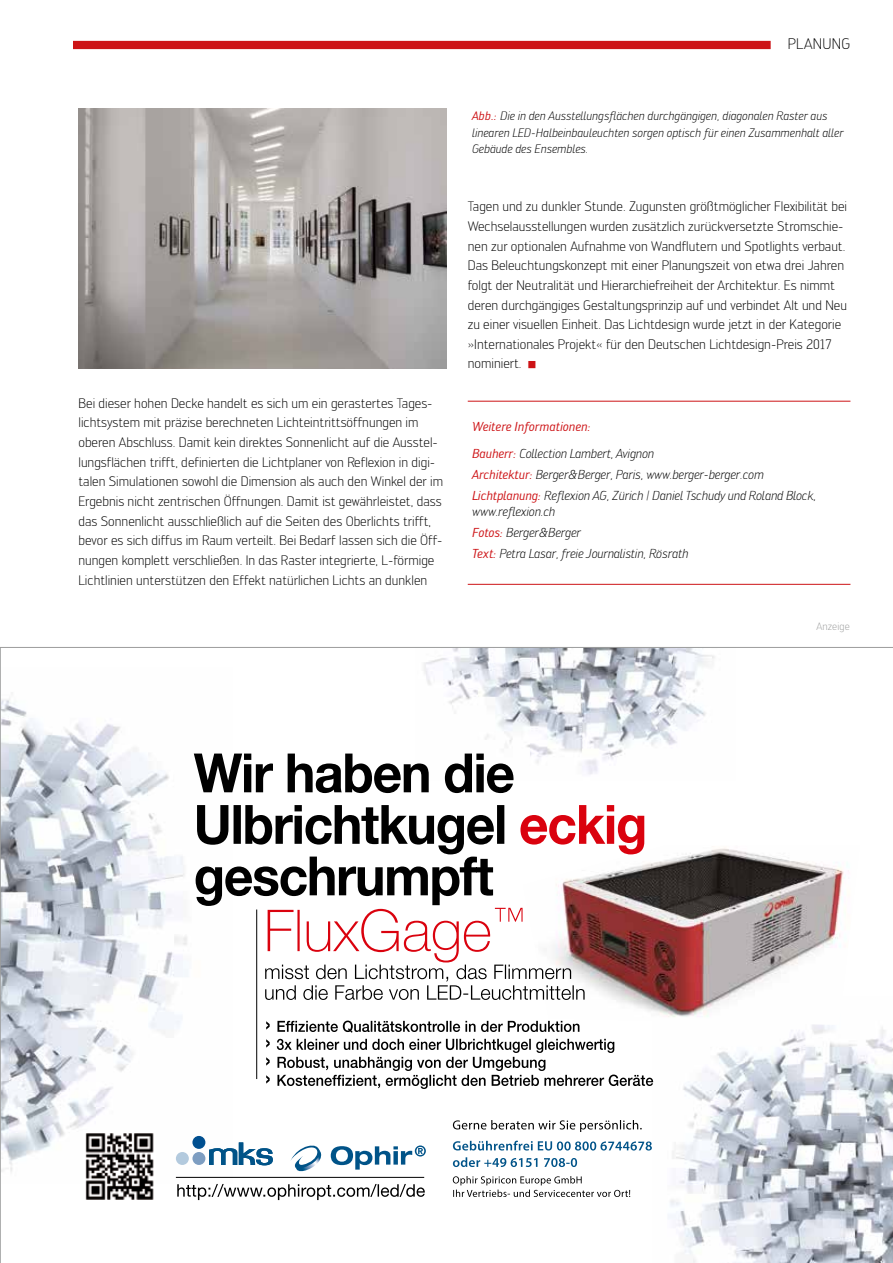
<style>
.page{position:relative;width:893px;height:1263px;background:#fff}
.page>*{position:absolute;margin:0;border:0;box-sizing:border-box;transform-origin:0 0}
.t1{font:300 15px "Engel";letter-spacing:.02em;color:#000}
.t2{font:300 13.5px/19.6px "Engel";color:#000}
.t3{font:italic 300 12.75px/21px "Engel";letter-spacing:-.01em;color:#000}
.t4{font:italic 12.75px/26.5px "Engel";color:#cd1316}
.t5{font:italic 300 12px/16.8px "Engel";color:#000}
.t6{font:300 10.5px "Engel";letter-spacing:.01em;color:#9c9d9d}
.s1{font-weight:400;color:#cd1316}
.s2{color:#cd1316}
.s3{font-weight:300;color:#000}
</style>
<div class="page">
<div style="left:0;top:41px;width:771px;height:8px;background:#cd1316"></div>
<div style="left:0;top:0;width:72px;height:81px;background:#fff"></div>
<svg style="left:0;top:647px;width:893px;height:616px"></svg>
<img style="left:78px;top:109px;width:368px;height:259px">
<hr style="left:468px;top:401px;width:382px;height:1px;background:#cd1316">
<hr style="left:468px;top:584px;width:382px;height:1px;background:#cd1316">
<p class="t2" style="left:78px;top:393px;width:366px">Bei dieser hohen Decke handelt es sich um ein gerastertes Tages&shy;lichtsystem mit präzise berechneten Lichteintrittsöffnungen im oberen Abschluss. Damit kein direktes Sonnenlicht auf die Ausstel&shy;lungsflächen trifft, definierten die Lichtplaner von Reflexion in digi&shy;talen Simulationen sowohl die Dimension als auch den Winkel der im Ergebnis nicht zentrischen Öffnungen. Damit ist gewährleistet, dass das Sonnenlicht ausschließlich auf die Seiten des Oberlichts trifft, bevor es sich diffus im Raum verteilt. Bei Bedarf lassen sich die Öff&shy;nungen komplett verschließen. In das Raster integrierte, L-förmige Lichtlinien unterstützen den Effekt natürlichen Lichts an dunklen</p>
<p class="t1" style="left:788px;top:35px;width:64px">Planung</p>
<p class="t5" style="left:472px;top:107px;width:373px"><span class="s1">Abb.:</span> Die in den Ausstellungsflächen durchgängigen, diagonalen Raster aus linearen LED-Halbeinbauleuchten sorgen optisch für einen Zusammenhalt aller<br>Gebäude des Ensembles.</p>
<p class="t2" style="left:468px;top:197px;width:381px">Tagen und zu dunkler Stunde. Zugunsten größtmöglicher Flexibilität bei Wechselausstellungen wurden zusätzlich zurückversetzte Stromschie&shy;nen zur optionalen Aufnahme von Wandflutern und Spotlights verbaut.<br>Das Beleuchtungskonzept mit einer Planungszeit von etwa drei Jahren folgt der Neutralität und Hierarchiefreiheit der Architektur. Es nimmt deren durchgängiges Gestaltungsprinzip auf und verbindet Alt und Neu zu einer visuellen Einheit. Das Lichtdesign wurde jetzt in der Kategorie »Internationales Projekt« für den Deutschen Lichtdesign-Preis 2017 nominiert. <span class="s2">■</span></p>
<p class="t4" style="left:472px;top:414px;width:184px">Weitere Informationen:<br>Bauherr: <span class="s3">Collection Lambert, Avignon</span></p>
<p class="t3" style="left:472px;top:464px;width:346px"><span class="s1">Architektur:</span> Berger&amp;Berger, Paris, www.berger-berger.com<br><span class="s1">Lichtplanung:</span> Reflexion AG, Zürich | Daniel Tschudy und Roland Block,</p>
<p class="t3" style="left:472px;top:501px;width:218px">www.reflexion.ch<br><span class="s1">Fotos:</span> Berger&amp;Berger<br><span class="s1">Text:</span> Petra Lasar, freie Journalistin, Rösrath</p>
<p class="t6" style="left:816px;top:620px;width:35px">Anzeige</p>
</div>
